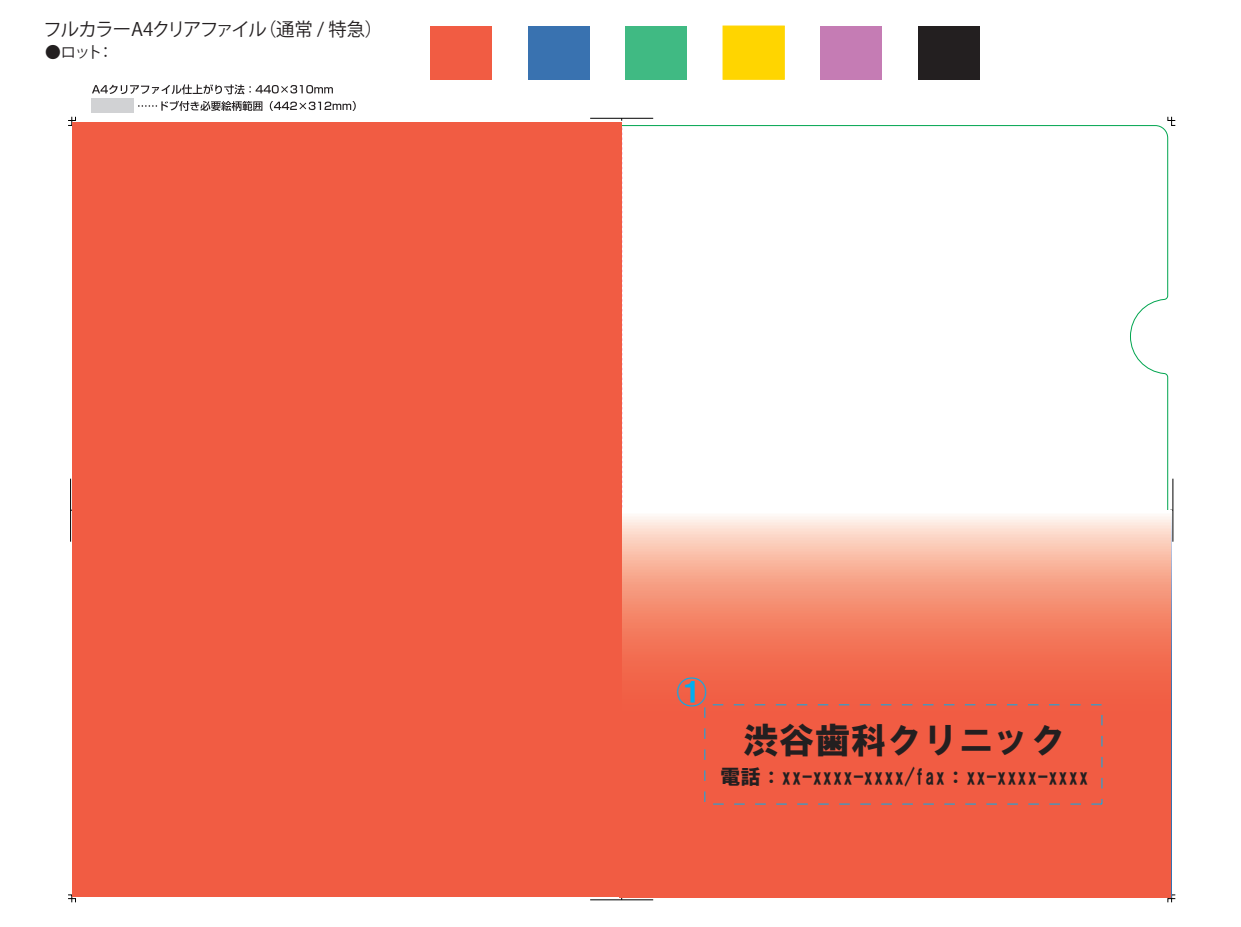
<style>
.page{position:relative;width:1241px;height:927px;background:#fff}
.page>*{position:absolute;margin:0;border:0;box-sizing:border-box;transform-origin:0 0}
.t1{font:35.88px "HG Soei Kakugothic UB";color:#231f20}
.t2{font:30.62px "HG Soei Kakugothic UB";color:#00aeef}
.t3{font:20.47px "HG Soei Kakugothic UB";color:#231f20}
.t4{font:18.38px "Koz Go Pr 6 N";letter-spacing:-.07em;color:#231f20}
.t5{font:15.75px "Koz Go Pr 6 N";color:#231f20}
</style>
<div class="page">
<svg style="left:92px;top:84px;width:241px;height:10px"></svg>
<svg style="left:138px;top:101px;width:124px;height:10px"></svg>
<svg style="left:270px;top:101px;width:86px;height:10px"></svg>
<div style="left:91px;top:98px;width:42px;height:15px;background:#d1d2d4"></div>
<svg style="left:68px;top:894px;width:8px;height:8px"></svg>
<svg style="left:68px;top:116px;width:8px;height:10px"></svg>
<svg style="left:1167px;top:116px;width:8px;height:10px"></svg>
<svg style="left:1167px;top:894px;width:8px;height:8px"></svg>
<hr style="left:70px;top:479px;width:1px;height:63px;background:#000">
<hr style="left:1172px;top:479px;width:1px;height:63px;background:#000">
<hr style="left:590px;top:118px;width:63px;height:1px;background:#000">
<hr style="left:590px;top:899px;width:63px;height:1px;background:#000">
<svg style="left:621px;top:118px;width:1px;height:782px"></svg>
<svg style="left:621px;top:510px;width:548px;height:387px;background:#f27961"></svg>
<div style="left:72px;top:122px;width:549px;height:775px;background:#f15c43"></div>
<div style="left:430px;top:26px;width:62px;height:53px;background:#f15c43"></div>
<div style="left:528px;top:26px;width:61px;height:53px;background:#3972b0"></div>
<div style="left:625px;top:26px;width:61px;height:53px;background:#40ba83"></div>
<div style="left:722px;top:26px;width:62px;height:54px;background:#ffd500;border:1px solid #ffd500"></div>
<div style="left:820px;top:26px;width:61px;height:53px;background:#c57cb4"></div>
<div style="left:917px;top:26px;width:62px;height:53px;background:#231f20"></div>
<p class="t4" style="left:43px;top:19px;width:341px">フルカラーA4クリアファイル（通常 / 特急）</p>
<p class="t5" style="left:45px;top:43px;width:70px">●ロット：</p>
<h2 class="t2" style="left:676px;top:677px;width:32px">①</h2>
<h1 class="t1" style="left:743px;top:722px;width:324px">渋谷歯科クリニック</h1>
<p class="t3" style="left:720px;top:766px;width:370px">電話：xx-xxxx-xxxx/fax：xx-xxxx-xxxx</p>
</div>
